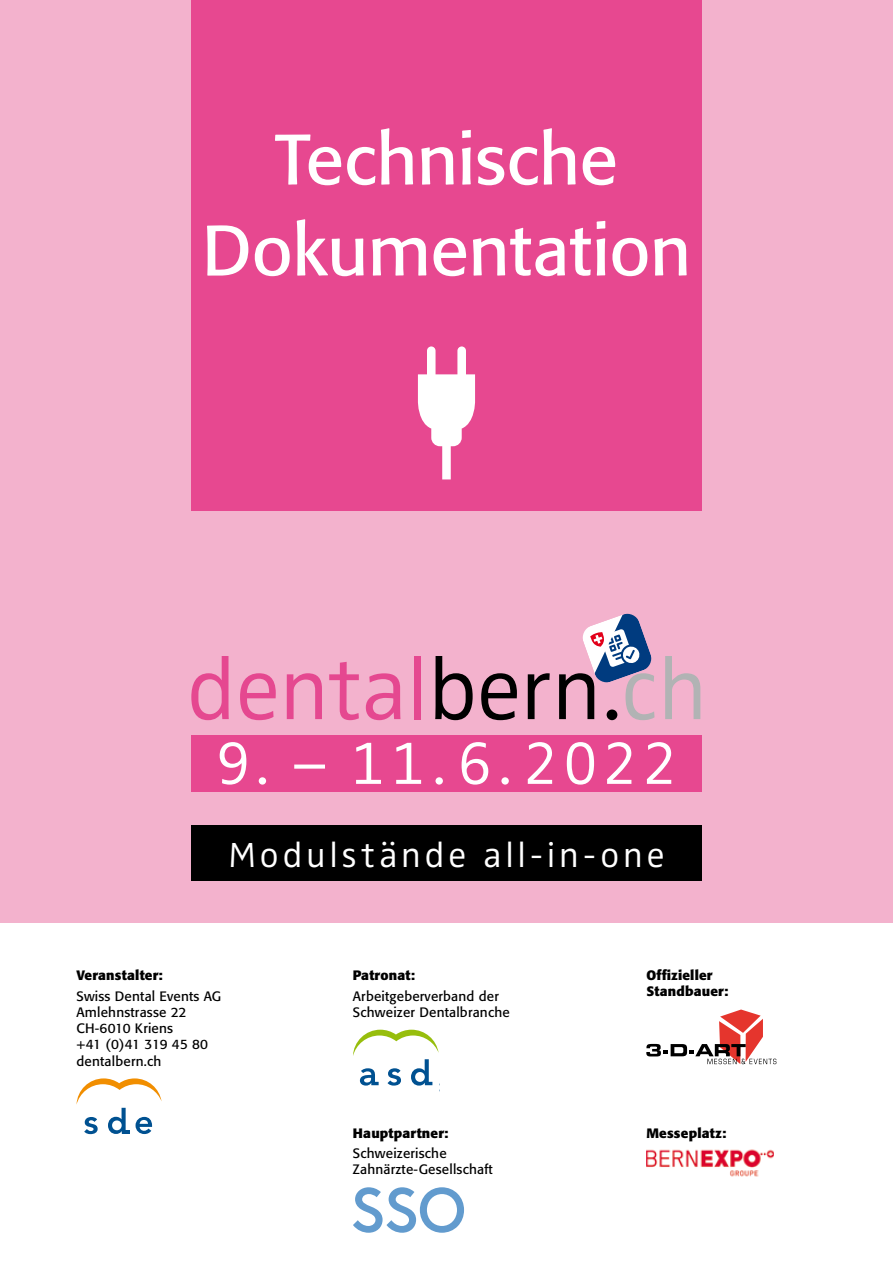
<style>
.page{position:relative;width:893px;height:1263px;background:#fff}
.page>*{position:absolute;margin:0;border:0;box-sizing:border-box;transform-origin:0 0}
.t1{font:70.5px/90.9px "Formata";color:#fff;text-align:center}
.t2{font:300 36px "Zwo";letter-spacing:.105em;color:#fff}
.t3{font:13.5px/16.2px "Formata";letter-spacing:.015em;color:#000}
.t4{font:700 13.5px/16.2px "Formata";letter-spacing:.015em;color:#000}
</style>
<div class="page">
<div style="left:0;top:0;width:893px;height:923px;background:#f3b2cd"></div>
<svg style="left:353px;top:1030px;width:86px;height:55px"></svg>
<svg style="left:77px;top:1078px;width:85px;height:56px"></svg>
<svg style="left:646px;top:1009px;width:130px;height:55px"></svg>
<div style="left:191px;top:0;width:511px;height:510px;background:#e74890"></div>
<div style="left:191px;top:735px;width:511px;height:56px;background:#e74890"></div>
<svg style="left:191px;top:656px;width:38px;height:64px"></svg>
<svg style="left:240px;top:673px;width:36px;height:47px"></svg>
<svg style="left:287px;top:673px;width:35px;height:46px"></svg>
<svg style="left:329px;top:662px;width:30px;height:58px"></svg>
<svg style="left:366px;top:673px;width:34px;height:47px"></svg>
<div style="left:414px;top:656px;width:7px;height:63px;background:#e54890"></div>
<svg style="left:435px;top:656px;width:38px;height:64px"></svg>
<svg style="left:481px;top:673px;width:36px;height:47px"></svg>
<svg style="left:528px;top:673px;width:22px;height:46px"></svg>
<svg style="left:665px;top:656px;width:35px;height:63px"></svg>
<svg style="left:220px;top:742px;width:26px;height:43px"></svg>
<div style="left:259px;top:777px;width:7px;height:8px;background:#fff;border-radius:50%"></div>
<div style="left:294px;top:764px;width:31px;height:5px;background:#fff"></div>
<svg style="left:356px;top:743px;width:25px;height:41px"></svg>
<svg style="left:396px;top:743px;width:25px;height:41px"></svg>
<div style="left:435px;top:777px;width:8px;height:8px;background:#fff;border-radius:50%"></div>
<svg style="left:462px;top:742px;width:26px;height:43px"></svg>
<div style="left:501px;top:777px;width:8px;height:8px;background:#fff;border-radius:50%"></div>
<svg style="left:528px;top:742px;width:24px;height:42px"></svg>
<svg style="left:567px;top:742px;width:27px;height:43px"></svg>
<svg style="left:607px;top:742px;width:24px;height:42px"></svg>
<svg style="left:647px;top:742px;width:24px;height:42px"></svg>
<svg style="left:559px;top:613px;width:96px;height:107px"></svg>
<svg style="left:418px;top:346px;width:57px;height:133px"></svg>
<svg style="left:353px;top:1187px;width:111px;height:46px"></svg>
<img style="left:646px;top:1149px;width:128px;height:28px">
<div style="left:191px;top:825px;width:511px;height:55px;background:#000"></div>
<h1 class="t1" style="left:202px;top:114px;width:491px">Technische<br>Dokumentation</h1>
<h2 class="t2" style="left:228px;top:834px;width:438px">Modulstände all-in-one</h2>
<p class="t4" style="left:77px;top:967px;width:88px">Veranstalter:</p>
<p class="t3" style="left:77px;top:988px;width:146px">Swiss Dental Events AG<br>Amlehnstrasse 22<br>CH-6010 Kriens<br>+41 (0)41 319 45 80 dentalbern.ch</p>
<p class="t4" style="left:353px;top:967px;width:64px">Patronat:</p>
<p class="t3" style="left:353px;top:988px;width:158px">Arbeitgeberverband der<br>Schweizer Dentalbranche</p>
<p class="t4" style="left:353px;top:1124px;width:97px">Hauptpartner:</p>
<p class="t3" style="left:353px;top:1145px;width:141px">Schweizerische zahnärzte-Gesellschaft</p>
<p class="t4" style="left:646px;top:967px;width:83px">Offizieller<br>Standbauer:</p>
<p class="t4" style="left:646px;top:1124px;width:81px">Messeplatz:</p>
</div>
